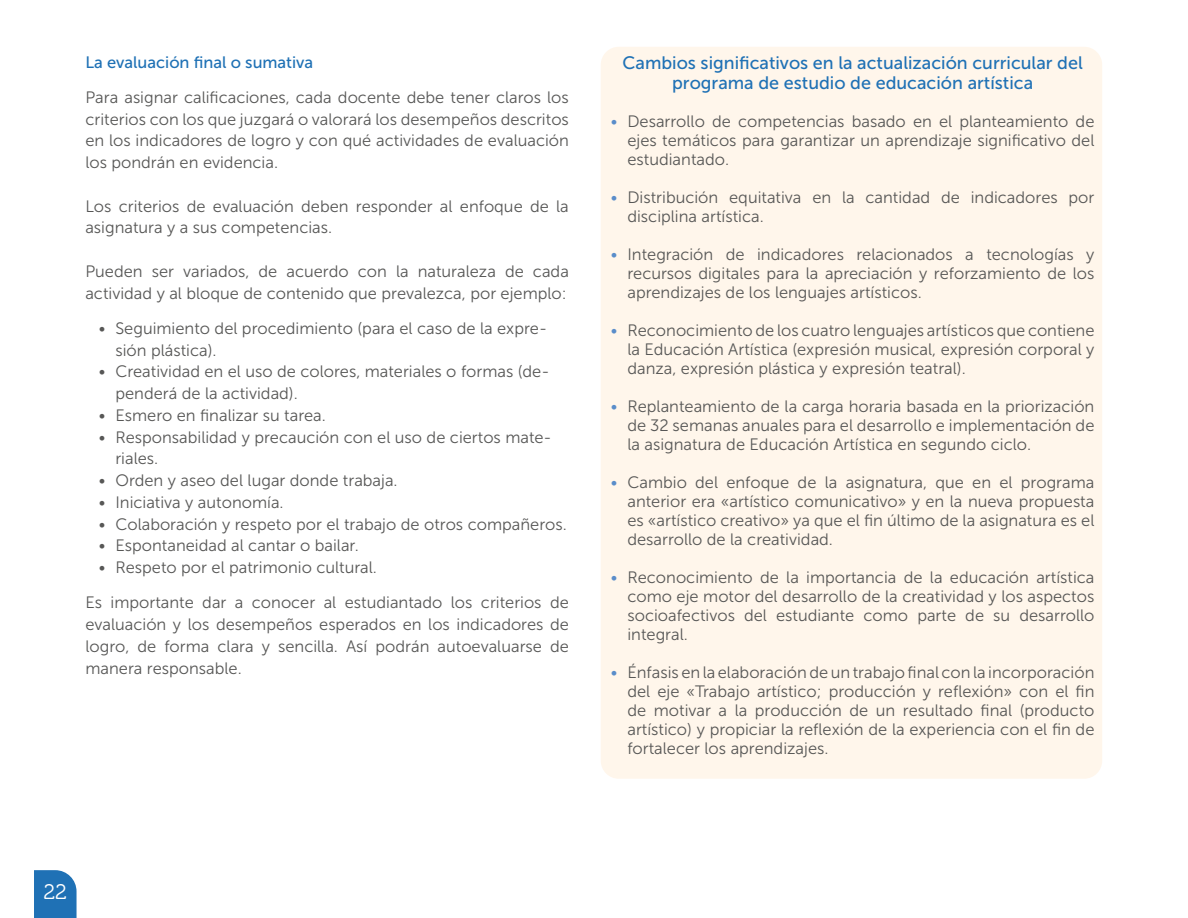
<style>
.page{position:relative;width:1188px;height:918px;background:#fff}
.page>*{position:absolute;margin:0;border:0;box-sizing:border-box;transform-origin:0 0}
.t1{font:21px "Museo 300";color:#fff}
.t2{font:18px/20.7px "Museo Sans 500";color:#1f71b5;text-align:center}
.t3{font:16.5px/18.9px "Museo Sans 300";color:#575756;text-align:justify}
.t4{font:16.5px "Museo Sans 500";color:#1f71b5}
.s1{color:#5a8dca}
</style>
<div class="page">
<svg style="left:34px;top:870px;width:43px;height:48px;background:#2c79b9"></svg>
<div style="left:601px;top:47px;width:501px;height:732px;background:#fff6eb;border-radius:18px"></div>
<p class="t4" style="left:85px;top:53px;width:229px">La evaluación final o sumativa</p>
<p class="t3" style="left:85px;top:86px;width:485px;line-height:21.8px">Para asignar calificaciones, cada docente debe tener claros los criterios con los que juzgará o valorará los desempeños descritos en los indicadores de logro y con qué actividades de evaluación los pondrán en evidencia.</p>
<p class="t3" style="left:85px;top:195px;width:485px;line-height:21.8px">Los criterios de evaluación deben responder al enfoque de la asignatura y a sus competencias.</p>
<p class="t3" style="left:85px;top:260px;width:485px;line-height:21.8px">Pueden ser variados, de acuerdo con la naturaleza de cada actividad y al bloque de contenido que prevalezca, por ejemplo:</p>
<p class="t3" style="left:115px;top:317px;width:433px;line-height:21.8px;text-indent:-16px">• Seguimiento del procedimiento (para el caso de la expre&shy;sión plástica).</p>
<p class="t3" style="left:115px;top:361px;width:436px;line-height:21.8px;text-indent:-16px">• Creatividad en el uso de colores, materiales o formas (de&shy;penderá de la actividad).</p>
<p class="t3" style="left:99px;top:406px;width:229px">• Esmero en finalizar su tarea.</p>
<p class="t3" style="left:115px;top:426px;width:438px;line-height:21.8px;text-indent:-16px">• Responsabilidad y precaución con el uso de ciertos mate&shy;riales.</p>
<p class="t3" style="left:99px;top:471px;width:300px">• Orden y aseo del lugar donde trabaja.</p>
<p class="t3" style="left:99px;top:493px;width:186px">• Iniciativa y autonomía.</p>
<p class="t3" style="left:99px;top:515px;width:469px">• Colaboración y respeto por el trabajo de otros compañeros.</p>
<p class="t3" style="left:99px;top:536px;width:262px">• Espontaneidad al cantar o bailar.</p>
<p class="t3" style="left:85px;top:550px;width:485px;line-height:35.2px;text-indent:13px">• Respeto por el patrimonio cultural.<br>Es importante dar a conocer al estudiantado los criterios de</p>
<p class="t3" style="left:85px;top:614px;width:485px;line-height:21.8px">evaluación y los desempeños esperados en los indicadores de logro, de forma clara y sencilla. Así podrán autoevaluarse de manera responsable.</p>
<p class="t2" style="left:623px;top:52px;width:462px">Cambios significativos en la actualización curricular del programa de estudio de educación artística</p>
<p class="t3" style="left:627px;top:112px;width:469px;text-indent:-16px"><span class="s1">•</span> Desarrollo de competencias basado en el planteamiento de ejes temáticos para garantizar un aprendizaje significativo del estudiantado.</p>
<p class="t3" style="left:627px;top:188px;width:468px;text-indent:-16px"><span class="s1">•</span> Distribución equitativa en la cantidad de indicadores por disciplina artística.</p>
<p class="t3" style="left:627px;top:245px;width:469px;text-indent:-16px"><span class="s1">•</span> Integración de indicadores relacionados a tecnologías y recursos digitales para la apreciación y reforzamiento de los aprendizajes de los lenguajes artísticos.</p>
<p class="t3" style="left:627px;top:321px;width:469px;text-indent:-16px"><span class="s1">•</span> Reconocimiento de los cuatro lenguajes artísticos que contiene la Educación Artística (expresión musical, expresión corporal y danza, expresión plástica y expresión teatral).</p>
<p class="t3" style="left:627px;top:397px;width:469px;text-indent:-16px"><span class="s1">•</span> Replanteamiento de la carga horaria basada en la priorización de 32 semanas anuales para el desarrollo e implementación de la asignatura de Educación Artística en segundo ciclo.</p>
<p class="t3" style="left:627px;top:473px;width:469px;text-indent:-16px"><span class="s1">•</span> Cambio del enfoque de la asignatura, que en el programa anterior era «artístico comunicativo» y en la nueva propuesta es «artístico creativo» ya que el fin último de la asignatura es el desarrollo de la creatividad.</p>
<p class="t3" style="left:627px;top:568px;width:469px;text-indent:-16px"><span class="s1">•</span> Reconocimiento de la importancia de la educación artística como eje motor del desarrollo de la creatividad y los aspectos socioafectivos del estudiante como parte de su desarrollo integral.</p>
<p class="t3" style="left:627px;top:663px;width:469px;text-indent:-16px"><span class="s1">•</span> Énfasis en la elaboración de un trabajo final con la incorporación del eje «Trabajo artístico; producción y reflexión» con el fin de motivar a la producción de un resultado final (producto artístico) y propiciar la reflexión de la experiencia con el fin de fortalecer los aprendizajes.</p>
<p class="t1" style="left:43px;top:881px;width:25px">22</p>
</div>
